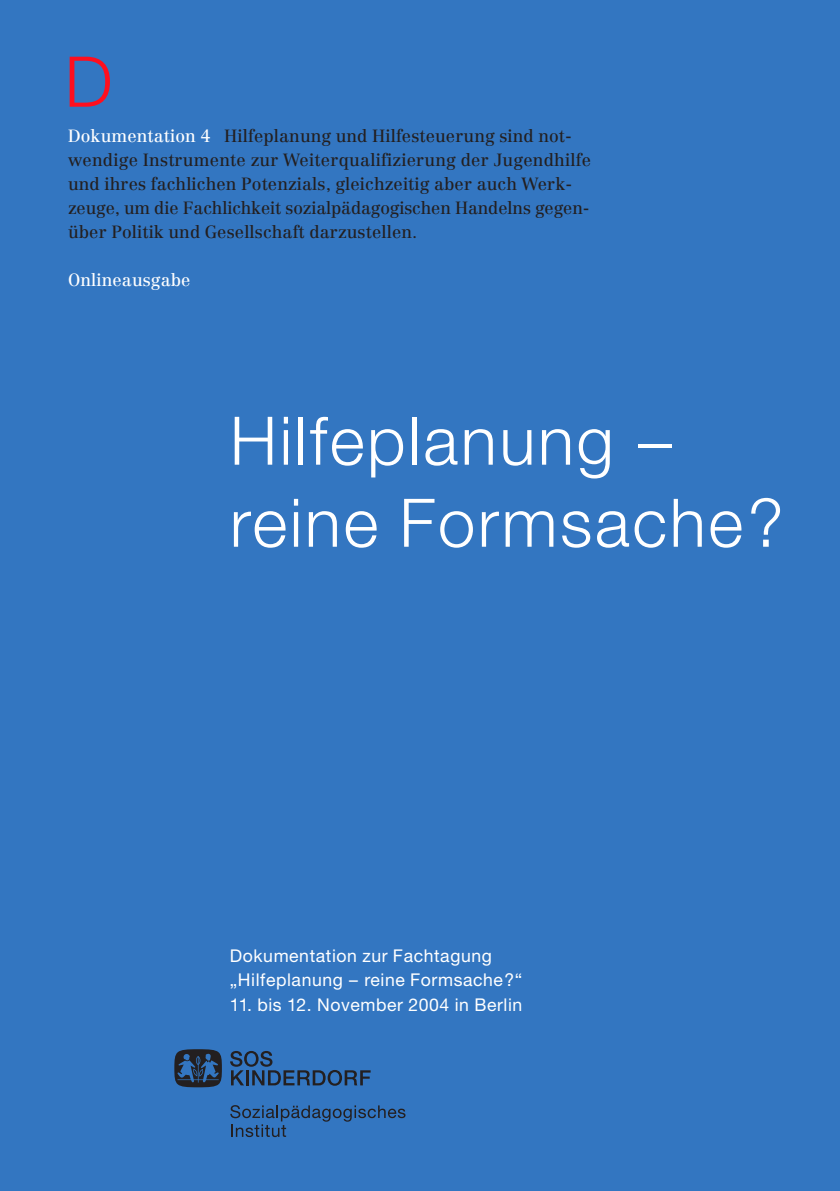
<style>
.page{position:relative;width:840px;height:1191px;background:#fff}
.page>*{position:absolute;margin:0;border:0;box-sizing:border-box;transform-origin:0 0}
.t1{font:300 70px "Helvetica Neue LT";color:#ff0f1f}
.t2{font:300 67px/82px "Helvetica Neue LT";letter-spacing:.04em;color:#fff}
.t3{font:17.6px/24px "Helvetica Neue LT";letter-spacing:.035em;color:#fff}
.t4{font:17.4px/24px "Centennial LT";letter-spacing:.005em;color:#231f20}
.t5{font:17.4px "Centennial LT";letter-spacing:.005em;color:#fff}
.s1{color:#fff}
</style>
<div class="page">
<div style="left:0;top:0;width:839px;height:1191px;background:#3376c1"></div>
<svg style="left:230px;top:1105px;width:175px;height:32px"></svg>
<svg style="left:230px;top:1051px;width:140px;height:34px"></svg>
<svg style="left:174px;top:1049px;width:48px;height:38px"></svg>
<h1 class="t1" style="left:65px;top:57px;width:49px">D</h1>
<p class="t4" style="left:68px;top:125px;width:524px"><span class="s1">Dokumentation 4</span> Hilfeplanung und Hilfesteuerung sind not&shy;wendige Instrumente zur Weiterqualifizierung der Jugendhilfe und ihres fachlichen Potenzials, gleichzeitig aber auch Werk&shy;zeuge, um die Fachlichkeit sozialpädagogischen Handelns gegen&shy;über Politik und Gesellschaft darzustellen.</p>
<p class="t5" style="left:68px;top:273px;width:124px">Onlineausgabe</p>
<h2 class="t2" style="left:230px;top:406px;width:555px">Hilfeplanung – reine Formsache?</h2>
<p class="t3" style="left:230px;top:945px;width:294px">Dokumentation zur Fachtagung „Hilfeplanung – reine Formsache?“</p>
<p class="t3" style="left:230px;top:994px;width:294px">11. bis 12. November 2004 in Berlin</p>
</div>
